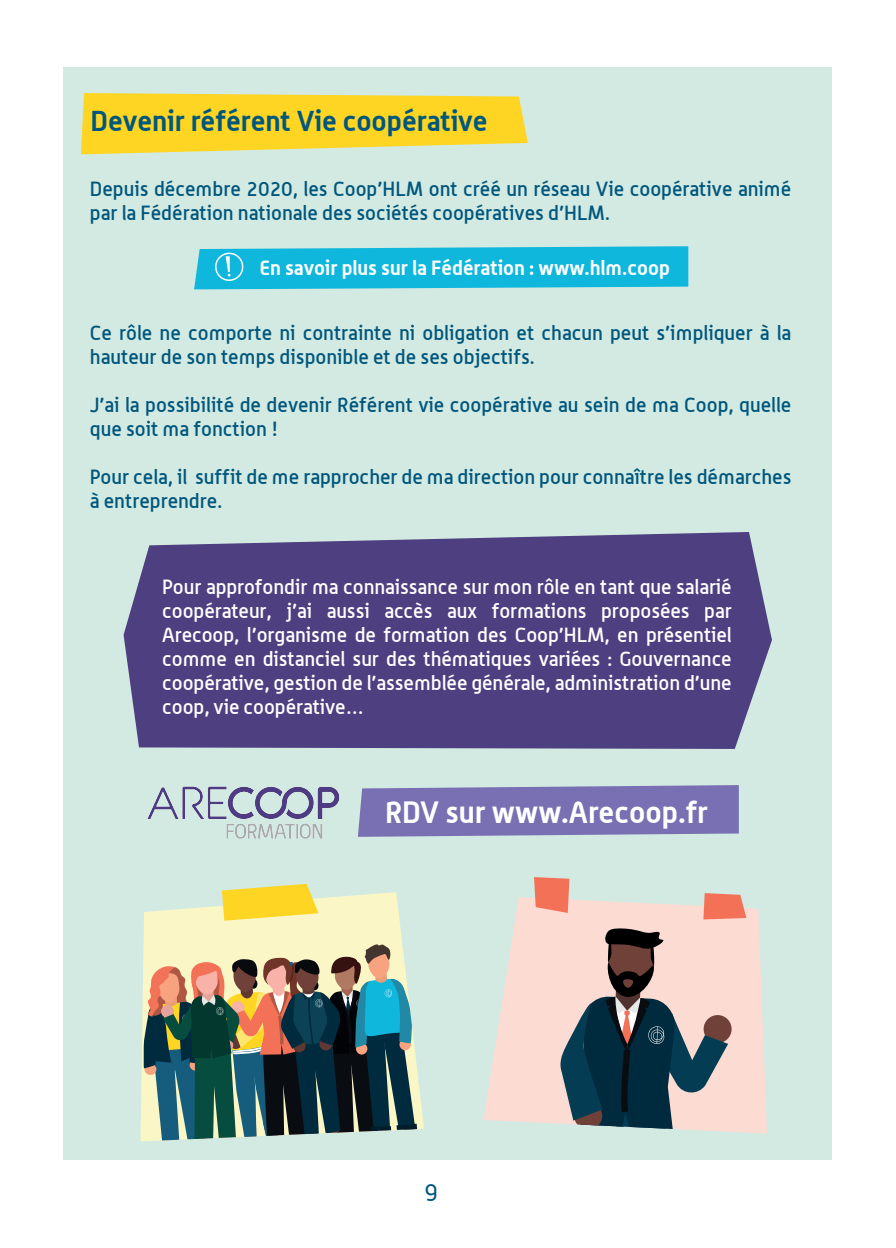
<style>
.page{position:relative;width:896px;height:1248px;background:#fff}
.page>*{position:absolute;margin:0;border:0;box-sizing:border-box;transform-origin:0 0}
.t1{font:700 30px "Alwyn";color:#fff}
.t2{font:700 28px "Alwyn";color:#00577d}
.t3{font:24px "Alwyn";color:#00577d}
.t4{font:500 20px/24px "Alwyn";color:#00577d}
.t5{font:500 20px/24px "Alwyn";letter-spacing:-.005em;color:#fff;text-align:justify}
.t6{font:700 20px "Alwyn";color:#fff}
</style>
<div class="page">
<div style="left:64px;top:67px;width:768px;height:1092px;background:#d3eae2"></div>
<svg style="left:124px;top:532px;width:648px;height:216px;background:#574a87"></svg>
<svg style="left:358px;top:785px;width:381px;height:51px;background:#7e77b6"></svg>
<svg style="left:194px;top:246px;width:494px;height:43px;background:#1ebadd"></svg>
<svg style="left:81px;top:93px;width:447px;height:61px;background:#f7d73a"></svg>
<svg style="left:140px;top:892px;width:284px;height:249px;fill:#fbf6c6"></svg>
<svg style="left:222px;top:883px;width:96px;height:37px;background:#f6db4c"></svg>
<svg style="left:143px;top:943px;width:274px;height:198px;background:#66766d"></svg>
<svg style="left:483px;top:897px;width:284px;height:236px;fill:#fcdbd3"></svg>
<svg style="left:703px;top:1014px;width:29px;height:29px"></svg>
<svg style="left:559px;top:927px;width:169px;height:206px;background:#818285"></svg>
<svg style="left:534px;top:877px;width:35px;height:35px"></svg>
<svg style="left:703px;top:893px;width:43px;height:26px"></svg>
<img style="left:147px;top:786px;width:193px;height:53px">
<h2 class="t2" style="left:91px;top:104px;width:398px">Devenir référent Vie coopérative</h2>
<p class="t4" style="left:90px;top:177px;width:703px">Depuis décembre 2020, les Coop’HLM ont créé un réseau Vie coopérative animé par la Fédération nationale des sociétés coopératives d’HLM.</p>
<p class="t6" style="left:259px;top:255px;width:412px">En savoir plus sur la Fédération : www.hlm.coop</p>
<p class="t4" style="left:90px;top:321px;width:703px">Ce rôle ne comporte ni contrainte ni obligation et chacun peut s’impliquer à la hauteur de son temps disponible et de ses objectifs.</p>
<p class="t4" style="left:90px;top:393px;width:703px">J’ai la possibilité de devenir Référent vie coopérative au sein de ma Coop, quelle que soit ma fonction !</p>
<p class="t4" style="left:90px;top:465px;width:703px">Pour cela, il suffit de me rapprocher de ma direction pour connaître les démarches à entreprendre.</p>
<p class="t5" style="left:162px;top:574px;width:571px">Pour approfondir ma connaissance sur mon rôle en tant que salarié coopérateur, j’ai aussi accès aux formations proposées par Arecoop, l’organisme de formation des Coop’HLM, en présentiel comme en distanciel sur des thématiques variées : Gouvernance coopérative, gestion de l’assemblée générale, administration d’une coop, vie coopérative…</p>
<h1 class="t1" style="left:385px;top:793px;width:324px">RDV sur www.Arecoop.fr</h1>
<p class="t3" style="left:424px;top:1178px;width:15px">9</p>
</div>
